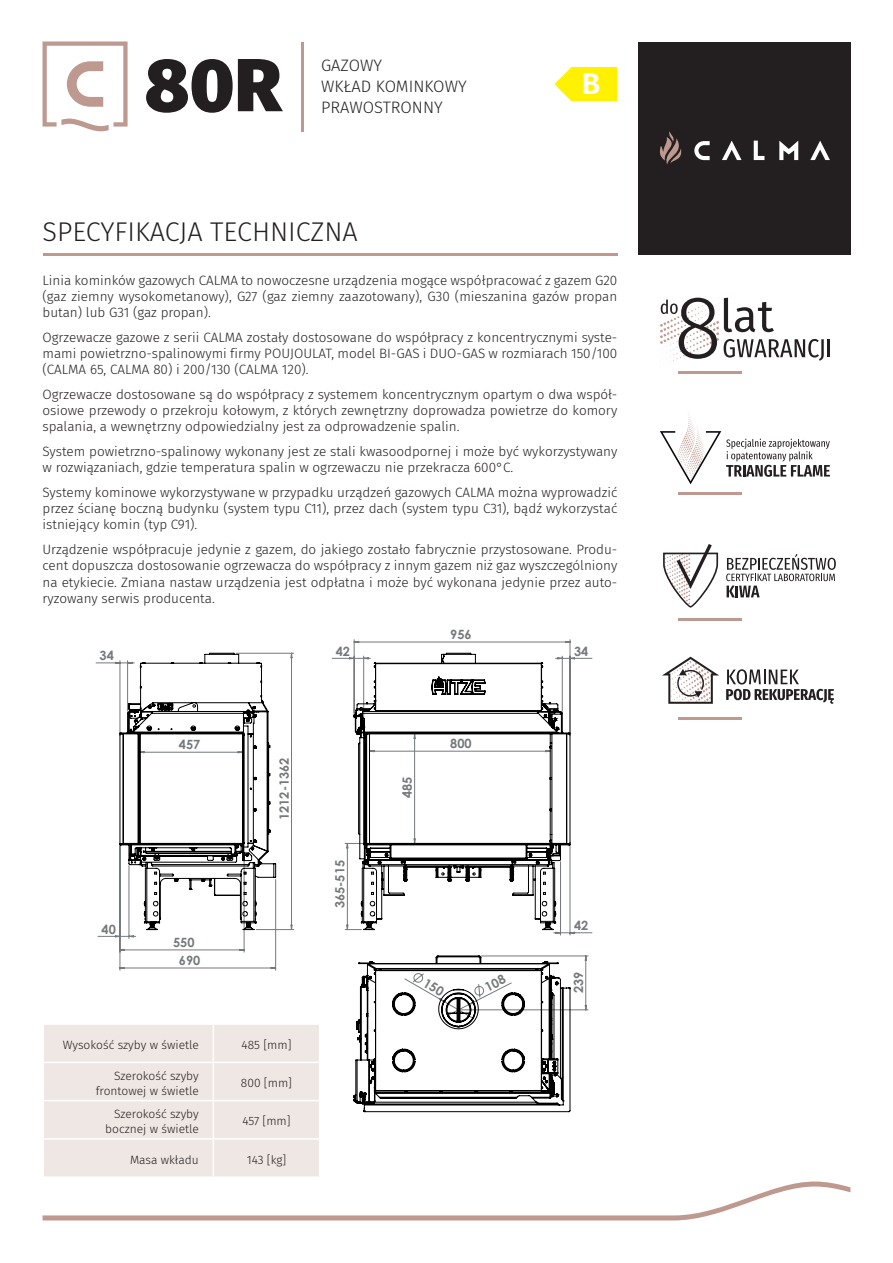
<style>
.page{position:relative;width:893px;height:1263px;background:#fff}
.page>*{position:absolute;margin:0;border:0;box-sizing:border-box;transform-origin:0 0}
.t1{font:900 75px "Fira Sans";color:#231f20}
.t2{font:600 30px "Fira Sans";color:#fff}
.t3{font:300 27px "Fira Sans";color:#231f20}
.t4{font:300 16.5px/21px "Fira Sans";color:#231f20}
.t5{font:300 13.5px/16.2px "Fira Sans";color:#231f20;text-align:justify}
.t6{font:700 12.75px/18px "Century Gothic";color:#75797b;text-align:center}
.t7{font:300 12px/15px "Fira Sans";color:#231f20;text-align:right}
</style>
<div class="page">
<div style="left:638px;top:43px;width:212px;height:212px;background:#231f20"></div>
<svg style="left:694px;top:141px;width:16px;height:19px"></svg>
<svg style="left:754px;top:141px;width:10px;height:19px"></svg>
<svg style="left:779px;top:141px;width:19px;height:19px"></svg>
<svg style="left:722px;top:141px;width:20px;height:19px"></svg>
<svg style="left:810px;top:141px;width:20px;height:19px"></svg>
<svg style="left:659px;top:131px;width:23px;height:34px"></svg>
<svg style="left:43px;top:41px;width:85px;height:90px"></svg>
<hr style="left:43px;top:253px;width:574px;height:2px;background:#bd9990">
<hr style="left:302px;top:43px;width:2px;height:89px;background:#bd9990">
<svg style="left:353px;top:639px;width:239px;height:295px"></svg>
<svg style="left:276px;top:653px;width:312px;height:302px"></svg>
<svg style="left:96px;top:662px;width:180px;height:293px"></svg>
<svg style="left:354px;top:653px;width:217px;height:277px"></svg>
<svg style="left:98px;top:653px;width:178px;height:286px"></svg>
<svg style="left:660px;top:298px;width:170px;height:66px"></svg>
<hr style="left:679px;top:371px;width:63px;height:2px;background:#bd9990">
<svg style="left:660px;top:413px;width:170px;height:71px"></svg>
<hr style="left:679px;top:493px;width:63px;height:2px;background:#bd9990">
<svg style="left:726px;top:554px;width:110px;height:43px"></svg>
<svg style="left:663px;top:544px;width:55px;height:64px"></svg>
<hr style="left:679px;top:618px;width:63px;height:2px;background:#bd9990">
<hr style="left:679px;top:717px;width:63px;height:2px;background:#bd9990">
<svg style="left:726px;top:669px;width:108px;height:35px"></svg>
<svg style="left:662px;top:657px;width:57px;height:47px"></svg>
<svg style="left:554px;top:67px;width:63px;height:34px;background:#fff224"></svg>
<svg style="left:43px;top:955px;width:807px;height:265px"></svg>
<h1 class="t1" style="left:145px;top:18px;width:138px">80R</h1>
<p class="t4" style="left:321px;top:54px;width:147px">GAZOWY<br>WKŁAD KOMINKOWY<br>PRAWOSTRONNY</p>
<h2 class="t2" style="left:582px;top:59px;width:20px">B</h2>
<h3 class="t3" style="left:43px;top:212px;width:317px">SPECYFIKACJA TECHNICZNA</h3>
<p class="t5" style="left:43px;top:272px;width:576px">Linia kominków gazowych CALMA to nowoczesne urządzenia mogące współpracować z gazem G20 (gaz ziemny wysokometanowy), G27 (gaz ziemny zaazotowany), G30 (mieszanina gazów propan butan) lub G31 (gaz propan).</p>
<p class="t5" style="left:43px;top:329px;width:576px">Ogrzewacze gazowe z serii CALMA zostały dostosowane do współpracy z koncentrycznymi syste&shy;mami powietrzno-spalinowymi firmy POUJOULAT, model BI-GAS i DUO-GAS w rozmiarach 150/100 (CALMA 65, CALMA 80) i 200/130 (CALMA 120).</p>
<p class="t5" style="left:43px;top:386px;width:576px">Ogrzewacze dostosowane są do współpracy z systemem koncentrycznym opartym o dwa współ&shy;osiowe przewody o przekroju kołowym, z których zewnętrzny doprowadza powietrze do komory spalania, a wewnętrzny odpowiedzialny jest za odprowadzenie spalin.</p>
<p class="t5" style="left:43px;top:443px;width:576px">System powietrzno-spalinowy wykonany jest ze stali kwasoodpornej i może być wykorzystywany w rozwiązaniach, gdzie temperatura spalin w ogrzewaczu nie przekracza 600°C.</p>
<p class="t5" style="left:43px;top:484px;width:576px">Systemy kominowe wykorzystywane w przypadku urządzeń gazowych CALMA można wyprowadzić przez ścianę boczną budynku (system typu C11), przez dach (system typu C31), bądź wykorzystać istniejący komin (typ C91).</p>
<p class="t5" style="left:43px;top:541px;width:576px">Urządzenie współpracuje jedynie z gazem, do jakiego zostało fabrycznie przystosowane. Produ&shy;cent dopuszcza dostosowanie ogrzewacza do współpracy z innym gazem niż gaz wyszczególniony na etykiecie. Zmiana nastaw urządzenia jest odpłatna i może być wykonana jedynie przez auto&shy;ryzowany serwis producenta.</p>
<p class="t6" style="left:100px;top:646px;width:16px">34</p>
<p class="t6" style="left:179px;top:735px;width:23px">457</p>
<p class="t6" style="left:102px;top:919px;width:16px">40</p>
<p class="t6" style="left:173px;top:933px;width:29px">550<br>690</p>
<p class="t6" style="left:275px;top:820px;width:64px;rotate:-90deg">1212-1362</p>
<p class="t7" style="left:63px;top:1037px;width:138px">Wysokość szyby w świetle</p>
<p class="t7" style="left:242px;top:1037px;width:51px">485 [mm]</p>
<p class="t7" style="left:96px;top:1068px;width:105px">Szerokość szyby frontowej w świetle</p>
<p class="t7" style="left:241px;top:1075px;width:53px">800 [mm]</p>
<p class="t7" style="left:105px;top:1106px;width:95px">Szerokość szyby bocznej w świetle</p>
<p class="t7" style="left:242px;top:1114px;width:50px">457 [mm]</p>
<p class="t7" style="left:130px;top:1152px;width:70px">Masa wkładu</p>
<p class="t7" style="left:247px;top:1152px;width:41px">143 [kg]</p>
<p class="t6" style="left:336px;top:641px;width:16px">42</p>
<p class="t6" style="left:330px;top:908px;width:50px;rotate:-90deg">365-515</p>
<p class="t6" style="left:450px;top:625px;width:23px">956</p>
<p class="t6" style="left:398px;top:798px;width:23px;rotate:-90deg">485</p>
<p class="t6" style="left:450px;top:734px;width:23px">800</p>
<p class="t6" style="left:574px;top:641px;width:16px">34</p>
<p class="t6" style="left:574px;top:916px;width:16px">42</p>
<p class="t6" style="left:569px;top:993px;width:23px;rotate:-90deg">239</p>
</div>
